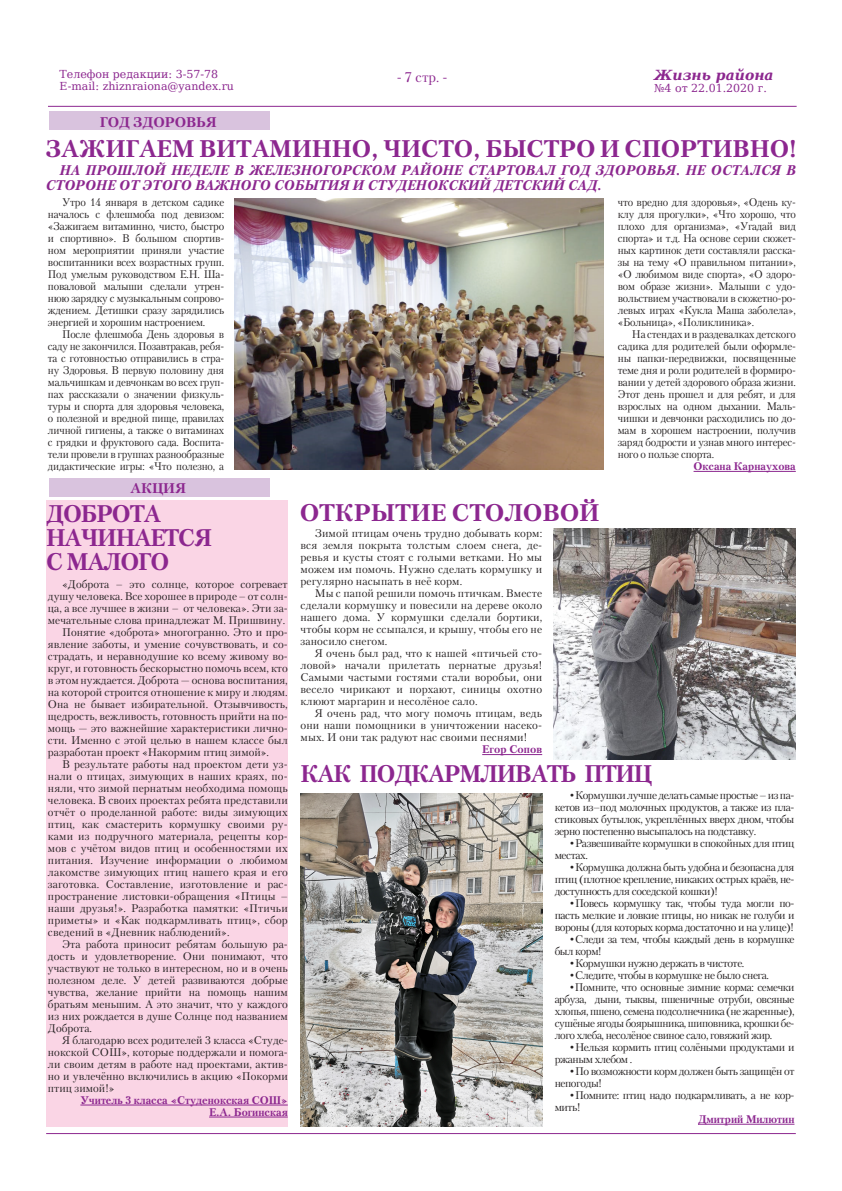
<style>
.page{position:relative;width:842px;height:1191px;background:#fff}
.page>*{position:absolute;margin:0;border:0;box-sizing:border-box;transform-origin:0 0}
.Заголовок{font:700 24px "Petersburg C";color:#8c278f}
.Заголовок-2{font:700 24px "Petersburg C";letter-spacing:-.04em;color:#8c278f;scale:.95 1}
.Заголовок-3{font:700 24px "Petersburg C";letter-spacing:-.04em;color:#8c278f;scale:.96 1}
.Заголовок-4{font:700 24px "Petersburg C";color:#8c278f;scale:.96 1}
.Врезка{font:italic 700 14px/15px "Petersburg C";color:#8c278f}
.t1{font:700 14px "Petersburg C";color:#8c278f}
.t2{font:italic 700 14px "DejaVu Serif";color:#8c278f}
.t3{font:14px "Petersburg C";color:#8c278f}
.Текст{font:11px/12px "Petersburg C";letter-spacing:-.02em;color:#231f20;text-align:justify}
.Текст-2{font:11px/12px "Petersburg C";letter-spacing:-.02em;color:#231f20;text-align:justify;scale:.95 1}
.Текст-3{font:11px/12px "Petersburg C";letter-spacing:-.02em;color:#231f20;text-align:justify;scale:.96 1}
.Текст-4{font:11px/12px "Petersburg C";letter-spacing:-.04em;color:#231f20}
.Подпись{font:700 11px "Petersburg C";color:#8c278f}
.t4{font:11px "DejaVu Serif";color:#8c278f}
</style>
<div class="page">
<div style="left:46px;top:500px;width:241px;height:626px;background:#fad5e5"></div>
<hr style="left:48px;top:106px;width:749px;height:1px;background:#8c278f">
<div style="left:49px;top:112px;width:220px;height:18px;background:#d9c3de"></div>
<div style="left:49px;top:478px;width:220px;height:18px;background:#d9c3de"></div>
<hr style="left:46px;top:1133px;width:750px;height:1px;background:#8c278f">
<hr style="left:80px;top:1104px;width:208px;height:1px;background:#8c278f">
<hr style="left:209px;top:1116px;width:79px;height:1px;background:#8c278f">
<hr style="left:482px;top:754px;width:60px;height:1px;background:#8c278f">
<hr style="left:698px;top:1124px;width:96px;height:1px;background:#8c278f">
<img style="left:554px;top:528px;width:241px;height:232px">
<img style="left:235px;top:198px;width:369px;height:271px">
<img style="left:300px;top:793px;width:242px;height:333px">
<hr style="left:693px;top:471px;width:103px;height:1px;background:#8c278f">
<p class="t4" style="left:60px;top:66px;width:160px">Телефон редакции: 3-57-78</p>
<p class="t4" style="left:60px;top:78px;width:176px">E-mail: zhiznraiona@yandex.ru</p>
<p class="t1" style="left:100px;top:114px;width:119px">ГОД ЗДОРОВЬЯ</p>
<p class="t3" style="left:397px;top:68px;width:52px">- 7 стр. -</p>
<p class="t2" style="left:654px;top:64px;width:121px">Жизнь района</p>
<p class="t4" style="left:654px;top:80px;width:114px">№4 от 22.01.2020 г.</p>
<p class="Заголовок" style="left:45px;top:135px;width:753px">ЗАЖИГАЕМ ВИТАМИННО, ЧИСТО, БЫСТРО И СПОРТИВНО!</p>
<p class="Врезка" style="left:45px;top:162px;width:752px;text-indent:14px">НА ПРОШЛОЙ НЕДЕЛЕ В ЖЕЛЕЗНОГОРСКОМ РАЙОНЕ СТАРТОВАЛ ГОД ЗДОРОВЬЯ. НЕ ОСТАЛСЯ В<br>СТОРОНЕ ОТ ЭТОГО ВАЖНОГО СОБЫТИЯ И СТУДЕНОКСКИЙ ДЕТСКИЙ САД.</p>
<p class="Текст-2" style="left:618px;top:196px;width:189px">что вредно для здоровья», «Одень ку&shy;клу для прогулки», «Что хорошо, что плохо для организма», «Угадай вид спорта» и т.д. На основе серии сюжет&shy;ных картинок дети составляли расска&shy;зы на тему «О правильном питании», «О любимом виде спорта», «О здоро&shy;вом образе жизни». Малыши с удо&shy;вольствием участвовали в сюжетно-ро&shy;левых играх «Кукла Маша заболела», «Больница», «Поликлиника».</p>
<p class="Текст-3" style="left:618px;top:328px;width:187px;text-indent:14px">На стендах и в раздевалках детского садика для родителей были оформле&shy;ны папки-передвижки, посвященные теме дня и роли родителей в формиро&shy;вании у детей здорового образа жизни.<br>Этот день прошел и для ребят, и для взрослых на одном дыхании. Маль&shy;чишки и девчонки расходились по до&shy;мам в хорошем настроении, получив заряд бодрости и узнав много интерес&shy;ного о пользе спорта.</p>
<p class="Подпись" style="left:693px;top:460px;width:104px">Оксана Карнаухова</p>
<p class="Заголовок-3" style="left:46px;top:500px;width:121px">ДОБРОТА</p>
<p class="Заголовок-3" style="left:46px;top:524px;width:174px">НАЧИНАЕТСЯ</p>
<p class="Заголовок-4" style="left:46px;top:548px;width:130px">С МАЛОГО</p>
<p class="Текст-3" style="left:48px;top:196px;width:185px;text-indent:14px">Утро 14 января в детском садике началось с флешмоба под девизом: «Зажигаем витаминно, чисто, быстро и спортивно». В большом спортив&shy;ном мероприятии приняли участие воспитанники всех возрастных групп.<br>Под умелым руководством Е.Н. Ша&shy;поваловой малыши сделали утрен&shy;нюю зарядку с музыкальным сопрово&shy;ждением. Детишки сразу зарядились энергией и хорошим настроением.</p>
<p class="Текст-2" style="left:48px;top:328px;width:187px;text-indent:14px">После флешмоба День здоровья в саду не закончился. Позавтракав, ребя&shy;та с готовностью отправились в стра&shy;ну Здоровья. В первую половину дня мальчишкам и девчонкам во всех груп&shy;пах рассказали о значении физкуль&shy;туры и спорта для здоровья человека, о полезной и вредной пище, правилах личной гигиены, а также о витаминах с грядки и фруктового сада. Воспита&shy;тели провели в группах разнообразные дидактические игры: «Что полезно, а</p>
<p class="t1" style="left:131px;top:480px;width:57px">АКЦИЯ</p>
<p class="Заголовок" style="left:300px;top:499px;width:301px">ОТКРЫТИЕ СТОЛОВОЙ</p>
<p class="Текст" style="left:300px;top:527px;width:243px;text-indent:14px">Зимой птицам очень трудно добывать корм: вся земля покрыта толстым слоем снега, де&shy;ревья и кусты стоят с голыми ветками. Но мы можем им помочь. Нужно сделать кормушку и регулярно насыпать в неё корм.</p>
<p class="Текст" style="left:300px;top:587px;width:243px;text-indent:14px">Мы с папой решили помочь птичкам. Вместе сделали кормушку и повесили на дереве около нашего дома. У кормушки сделали бортики, чтобы корм не ссыпался, и крышу, чтобы его не заносило снегом.</p>
<p class="Текст" style="left:300px;top:647px;width:243px;text-indent:14px">Я очень был рад, что к нашей «птичьей сто&shy;ловой» начали прилетать пернатые друзья!<br>Самыми частыми гостями стали воробьи, они весело чирикают и порхают, синицы охотно клюют маргарин и несолёное сало.</p>
<p class="Текст" style="left:300px;top:707px;width:243px;text-indent:14px">Я очень рад, что могу помочь птицам, ведь они наши помощники в уничтожении насеко&shy;мых. И они так радуют нас своими песнями!</p>
<p class="Подпись" style="left:482px;top:743px;width:61px">Егор Сопов</p>
<p class="Текст" style="left:48px;top:578px;width:241px;text-indent:14px">«Доброта – это солнце, которое согревает душу человека. Все хорошее в природе – от солн&shy;ца, а все лучшее в жизни – от человека». Эти за&shy;мечательные слова принадлежат М. Пришвину.</p>
<p class="Текст" style="left:48px;top:626px;width:241px;text-indent:14px">Понятие «доброта» многогранно. Это и про&shy;явление заботы, и умение сочувствовать, и со&shy;страдать, и неравнодушие ко всему живому во&shy;круг, и готовность бескорыстно помочь всем, кто в этом нуждается. Доброта — основа воспитания, на которой строится отношение к миру и людям.<br>Она не бывает избирательной. Отзывчивость, щедрость, вежливость, готовность прийти на по&shy;мощь — это важнейшие характеристики лично&shy;сти. Именно с этой целью в нашем классе был разработан проект «Накормим птиц зимой».</p>
<p class="Текст" style="left:48px;top:758px;width:241px;text-indent:14px">В результате работы над проектом дети уз&shy;нали о птицах, зимующих в наших краях, по&shy;няли, что зимой пернатым необходима помощь человека. В своих проектах ребята представили отчёт о проделанной работе: виды зимующих птиц, как смастерить кормушку своими ру&shy;ками из подручного материала, рецепты кор&shy;мов с учётом видов птиц и особенностями их питания. Изучение информации о любимом лакомстве зимующих птиц нашего края и его заготовка. Составление, изготовление и рас&shy;пространение листовки-обращения «Птицы – наши друзья!». Разработка памятки: «Птичьи приметы» и «Как подкармливать птиц», сбор сведений в «Дневник наблюдений».</p>
<p class="Текст" style="left:48px;top:938px;width:241px;text-indent:14px">Эта работа приносит ребятам большую ра&shy;дость и удовлетворение. Они понимают, что участвуют не только в интересном, но и в очень полезном деле. У детей развиваются добрые чувства, желание прийти на помощь нашим братьям меньшим. А это значит, что у каждого из них рождается в душе Солнце под названием Доброта.</p>
<p class="Текст" style="left:48px;top:1034px;width:241px;text-indent:14px">Я благодарю всех родителей 3 класса «Студе&shy;нокской СОШ», которые поддержали и помога&shy;ли своим детям в работе над проектами, актив&shy;но и увлечённо включились в акцию «Покорми птиц зимой!»</p>
<p class="Подпись" style="left:80px;top:1093px;width:209px">Учитель 3 класса «Студенокская СОШ»</p>
<p class="Подпись" style="left:209px;top:1105px;width:80px">Е.А. Богинская</p>
<p class="Заголовок-2" style="left:300px;top:760px;width:372px">КАК ПОДКАРМЛИВАТЬ ПТИЦ</p>
<p class="Текст" style="left:555px;top:789px;width:241px;text-indent:14px">•Кормушки лучше делать самые простые – из па&shy;кетов из–под молочных продуктов, а также из пла&shy;стиковых бутылок, укреплённых вверх дном, чтобы зерно постепенно высыпалось на подставку.</p>
<p class="Текст-4" style="left:555px;top:837px;width:241px;text-indent:14px">•Развешивайте кормушки в спокойных для птиц местах.</p>
<p class="Текст" style="left:555px;top:861px;width:241px;text-indent:14px">•Кормушка должна быть удобна и безопасна для птиц (плотное крепление, никаких острых краёв, не&shy;доступность для соседской кошки)!</p>
<p class="Текст" style="left:555px;top:897px;width:241px;text-indent:14px">•Повесь кормушку так, чтобы туда могли по&shy;пасть мелкие и ловкие птицы, но никак не голуби и вороны (для которых корма достаточно и на улице)!</p>
<p class="Текст-4" style="left:555px;top:933px;width:241px;text-indent:14px">•Следи за тем, чтобы каждый день в кормушке был корм!</p>
<p class="Текст-4" style="left:569px;top:957px;width:177px">•Кормушки нужно держать в чистоте.</p>
<p class="Текст-4" style="left:569px;top:969px;width:202px">•Следите, чтобы в кормушке не было снега.</p>
<p class="Текст" style="left:555px;top:981px;width:241px;text-indent:14px">•Помните, что основные зимние корма: семечки арбуза, дыни, тыквы, пшеничные отруби, овсяные хлопья, пшено, семена подсолнечника (не жаренные), сушёные ягоды боярышника, шиповника, крошки бе&shy;лого хлеба, несолёное свиное сало, говяжий жир.</p>
<p class="Текст-4" style="left:555px;top:1041px;width:241px;text-indent:14px">•Нельзя кормить птиц солёными продуктами и ржаным хлебом .</p>
<p class="Текст-4" style="left:555px;top:1065px;width:241px;text-indent:14px">•По возможности корм должен быть защищён от непогоды!</p>
<p class="Текст-4" style="left:555px;top:1089px;width:241px;text-indent:14px">•Помните: птиц надо подкармливать, а не кор&shy;мить!</p>
<p class="Подпись" style="left:698px;top:1113px;width:98px">Дмитрий Милютин</p>
</div>
